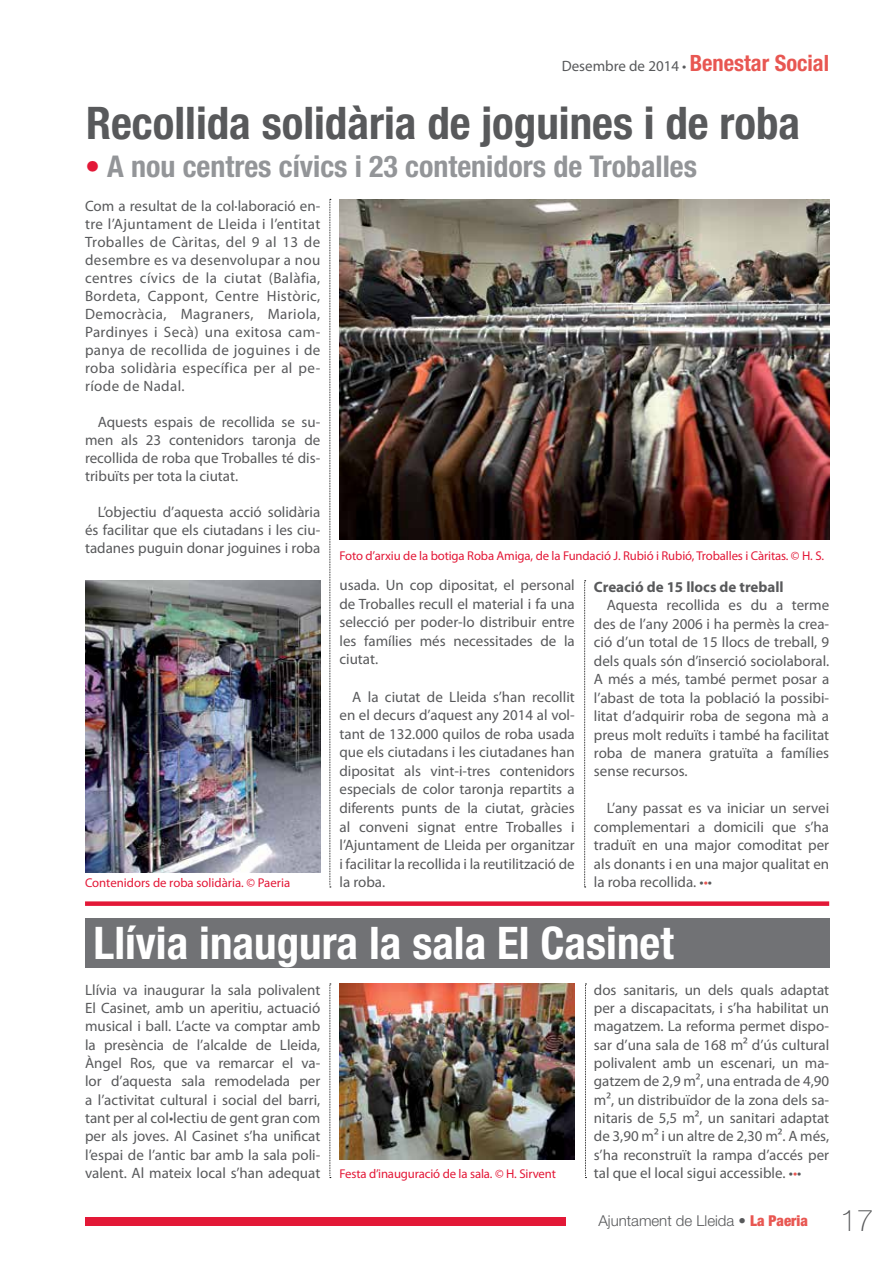
<style>
.page{position:relative;width:893px;height:1263px;background:#fff}
.page>*{position:absolute;margin:0;border:0;box-sizing:border-box;transform-origin:0 0}
.t1{font:700 condensed 45px "Helvetica Neue LT Std";color:#58595b}
.t2{font:700 condensed 45px "Helvetica Neue LT Std";color:#fff}
.t3{font:700 condensed 30px "Helvetica Neue LT Std";color:#939598}
.t4{font:15px/18.3px "Myriad Pro";color:#58595b;text-align:justify}
.t5{font:300 15px "Helvetica Neue LT Std";color:#58595b}
.t6{font:700 15px "Myriad Pro";color:#58595b}
.t7{font:12.75px "Myriad Pro";letter-spacing:-.01em;color:#e31837}
.s1{font-family:"Helvetica Neue LT Std";font-weight:700;font-stretch:condensed;font-size:22.5px;color:#e85752}
.s2{color:#e31837}
.s3{color:#e85752}
.s4{font-weight:500}
.s5{font-weight:900;font-stretch:condensed;color:#e85752}
.s6{font-weight:100;font-size:30px}
</style>
<div class="page">
<div style="left:85px;top:1217px;width:481px;height:9px;background:#e31837"></div>
<img style="left:339px;top:983px;width:236px;height:176px">
<svg style="left:330px;top:983px;width:1px;height:195px"></svg>
<svg style="left:585px;top:983px;width:1px;height:195px"></svg>
<div style="left:85px;top:918px;width:744px;height:49px;background:#717275"></div>
<div style="left:85px;top:901px;width:744px;height:5px;background:#e31837"></div>
<img style="left:339px;top:199px;width:490px;height:341px">
<img style="left:85px;top:580px;width:235px;height:292px">
<svg style="left:330px;top:199px;width:1px;height:688px"></svg>
<svg style="left:584px;top:580px;width:2px;height:307px"></svg>
<p class="t4" style="left:562px;top:57px;width:269px">Desembre de 2014 • <span class="s1">Benestar Social</span></p>
<h1 class="t1" style="left:86px;top:96px;width:716px">Recollida solidària de joguines i de roba</h1>
<h2 class="t3" style="left:85px;top:148px;width:614px"><span class="s2">•</span> A nou centres cívics i 23 contenidors de Troballes</h2>
<p class="t4" style="left:85px;top:196px;width:237px">Com a resultat de la col·laboració en&shy;tre l’Ajuntament de Lleida i l’entitat Troballes de Càritas, del 9 al 13 de desembre es va desenvolupar a nou centres cívics de la ciutat (Balàfia, Bordeta, Cappont, Centre Històric, Democràcia, Magraners, Mariola, Pardinyes i Secà) una exitosa cam&shy;panya de recollida de joguines i de roba solidària específica per al pe&shy;ríode de Nadal.</p>
<p class="t4" style="left:85px;top:412px;width:237px;text-indent:13px">Aquests espais de recollida se su&shy;men als 23 contenidors taronja de recollida de roba que Troballes té dis&shy;tribuïts per tota la ciutat.</p>
<p class="t4" style="left:85px;top:502px;width:237px;text-indent:13px">L’objectiu d’aquesta acció solidària és facilitar que els ciutadans i les ciu&shy;tadanes puguin donar joguines i roba</p>
<p class="t7" style="left:85px;top:875px;width:207px">Contenidors de roba solidària. © Paeria</p>
<p class="t7" style="left:339px;top:547px;width:486px">Foto d’arxiu de la botiga Roba Amiga, de la Fundació J. Rubió i Rubió, Troballes i Càritas. © H. S.</p>
<p class="t4" style="left:339px;top:576px;width:237px">usada. Un cop dipositat, el personal de Troballes recull el material i fa una selecció per poder-lo distribuir entre les famílies més necessitades de la ciutat.</p>
<p class="t4" style="left:339px;top:687px;width:237px;text-indent:13px">A la ciutat de Lleida s’han recollit en el decurs d’aquest any 2014 al vol&shy;tant de 132.000 quilos de roba usada que els ciutadans i les ciutadanes han dipositat als vint-i-tres contenidors especials de color taronja repartits a diferents punts de la ciutat, gràcies al conveni signat entre Troballes i l’Ajuntament de Lleida per organitzar i facilitar la recollida i la reutilització de la roba.</p>
<p class="t6" style="left:594px;top:577px;width:191px">Creació de 15 llocs de treball</p>
<p class="t4" style="left:594px;top:596px;width:237px;text-indent:13px">Aquesta recollida es du a terme des de l’any 2006 i ha permès la crea&shy;ció d’un total de 15 llocs de treball, 9 dels quals són d’inserció sociolaboral.<br>A més a més, també permet posar a l’abast de tota la població la possibi&shy;litat d’adquirir roba de segona mà a preus molt reduïts i també ha facilitat roba de manera gratuïta a famílies sense recursos.</p>
<p class="t4" style="left:594px;top:799px;width:237px;text-indent:13px">L’any passat es va iniciar un servei complementari a domicili que s’ha traduït en una major comoditat per als donants i en una major qualitat en la roba recollida. •<span class="s3">•</span>•</p>
<h1 class="t2" style="left:94px;top:915px;width:582px">Llívia inaugura la sala El Casinet</h1>
<p class="t4" style="left:85px;top:980px;width:237px">Llívia va inaugurar la sala polivalent El Casinet, amb un aperitiu, actuació musical i ball. L’acte va comptar amb la presència de l’alcalde de Lleida, Àngel Ros, que va remarcar el va&shy;lor d’aquesta sala remodelada per a l’activitat cultural i social del barri, tant per al col•lectiu de gent gran com per als joves. Al Casinet s’ha unificat l’espai de l’antic bar amb la sala poli&shy;valent. Al mateix local s’han adequat</p>
<p class="t4" style="left:594px;top:980px;width:237px">dos sanitaris, un dels quals adaptat per a discapacitats, i s’ha habilitat un magatzem. La reforma permet dispo&shy;sar d’una sala de 168 m² d’ús cultural polivalent amb un escenari, un ma&shy;gatzem de 2,9 m², una entrada de 4,90 m², un distribuïdor de la zona dels sa&shy;nitaris de 5,5 m², un sanitari adaptat de 3,90 m² i un altre de 2,30 m². A més, s’ha reconstruït la rampa d’accés per tal que el local sigui accessible. •<span class="s3">•</span>•</p>
<p class="t7" style="left:339px;top:1165px;width:218px">Festa d’inauguració de la sala. © H. Sirvent</p>
<p class="t5" style="left:598px;top:1211px;width:277px">Ajuntament de Lleida <span class="s4">•</span> <span class="s5">La Paeria</span> <span class="s6">17</span></p>
</div>
